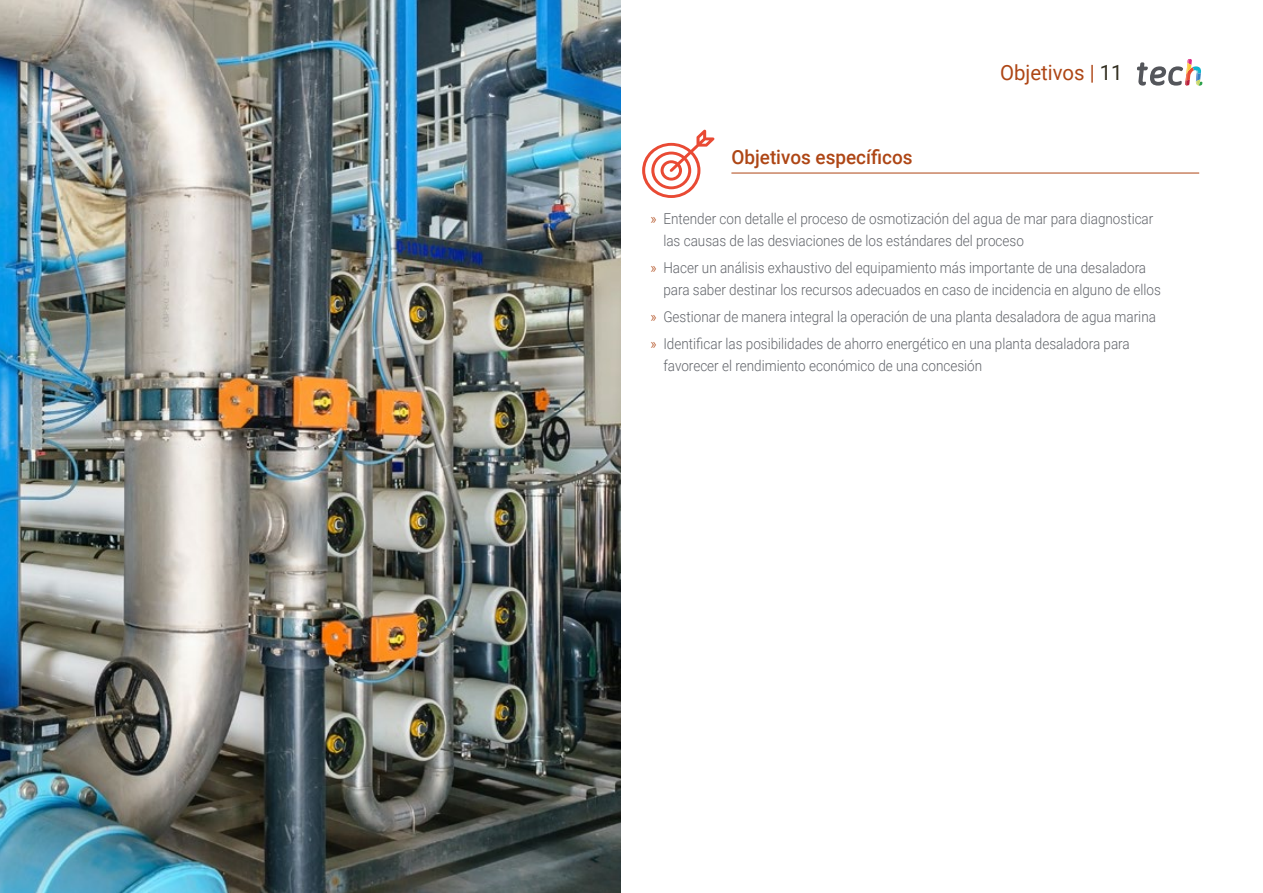
<style>
.page{position:relative;width:1263px;height:893px;background:#fff}
.page>*{position:absolute;margin:0;border:0;box-sizing:border-box;transform-origin:0 0}
.t1{font:21px "Roboto";color:#ae4615}
.t2{font:500 19.5px "Roboto";color:#ae4615}
.t3{font:300 15px/22.5px "Roboto";color:#61646a;scale:.9 1}
.s1{color:#312e20}
.s2{color:#ae4615}
</style>
<div class="page">
<hr style="left:731px;top:173px;width:468px;height:1px;background:#ae4615">
<svg style="left:642px;top:130px;width:72px;height:68px"></svg>
<img style="left:0;top:0;width:621px;height:893px">
<svg style="left:1137px;top:59px;width:65px;height:27px"></svg>
<h2 class="t2" style="left:731px;top:144px;width:183px">Objetivos específicos</h2>
<h1 class="t1" style="left:1000px;top:57px;width:124px">Objetivos | <span class="s1">11</span></h1>
<p class="t3" style="left:663px;top:207px;width:546px;text-indent:-13px"><span class="s2">»</span> Entender con detalle el proceso de osmotización del agua de mar para diagnosticar las causas de las desviaciones de los estándares del proceso</p>
<p class="t3" style="left:663px;top:256px;width:554px;text-indent:-13px"><span class="s2">»</span> Hacer un análisis exhaustivo del equipamiento más importante de una desaladora para saber destinar los recursos adecuados en caso de incidencia en alguno de ellos</p>
<p class="t3" style="left:651px;top:303px;width:563px;line-height:26.7px"><span class="s2">»</span> Gestionar de manera integral la operación de una planta desaladora de agua marina <span class="s2">»</span> Identificar las posibilidades de ahorro energético en una planta desaladora para</p>
<p class="t3" style="left:663px;top:354px;width:356px">favorecer el rendimiento económico de una concesión</p>
</div>
